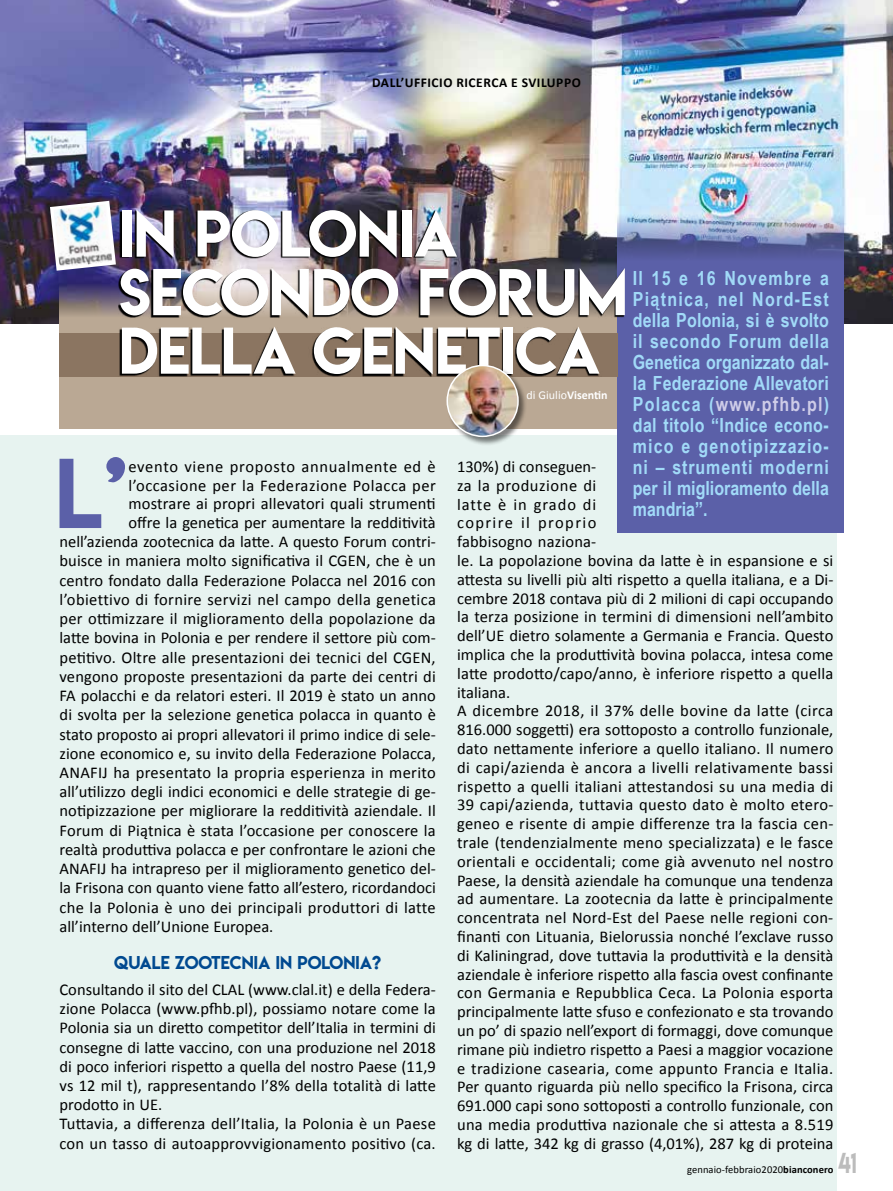
<style>
.page{position:relative;width:893px;height:1191px;background:#fff}
.page>*{position:absolute;margin:0;border:0;box-sizing:border-box;transform-origin:0 0}
.t1{font:87.9px "Lemon Milk";color:#5b60a8}
.t2{font:58.5px/58.5px "Lemon Milk";letter-spacing:-.005em;color:#fff}
.t3{font:25.5px "Lemon Milk";color:#bcbcbc;scale:.75 1}
.t4{font:700 19.5px/21px "Arial Narrow";color:#a1daf8;text-align:justify}
.t5{font:16.5px/18.8px "Calibri";letter-spacing:.005em;color:#000}
.t6{font:16.5px "Calibri";letter-spacing:.025em;color:#000}
.t7{font:16.5px "Calibri";letter-spacing:.03em;color:#000}
.t8{font:16.5px "Calibri";letter-spacing:.04em;color:#000}
.t9{font:16.5px "Lemon Milk";color:#004990}
.t10{font:700 13.5px "Calibri";letter-spacing:.04em;color:#000}
.t11{font:12px "Calibri";color:#fff}
.t12{font:10.5px "Calibri";letter-spacing:.01em;color:#000}
.s1{color:#cecce8}
.s2{font-weight:700}
</style>
<div class="page">
<div style="left:0;top:436px;width:837px;height:755px;background:#e7f3f0"></div>
<img style="left:0;top:0;width:391px;height:324px">
<img style="left:391px;top:0;width:502px;height:324px">
<div style="left:60px;top:265px;width:784px;height:163px;background:#baa894"></div>
<svg style="left:618px;top:204px;width:226px;height:329px;background:#6369ac"></svg>
<div style="left:60px;top:333px;width:558px;height:43px;background:#8b7561"></div>
<img style="left:118px;top:210px;width:506px;height:167px">
<div style="left:41px;top:193px;width:74px;height:79px;background:#000;opacity:.25"></div>
<svg style="left:50px;top:201px;width:66px;height:70px"></svg>
<img style="left:54px;top:204px;width:58px;height:63px">
<div style="left:446px;top:364px;width:82px;height:82px;background:#000;opacity:.5"></div>
<img style="left:447px;top:365px;width:71px;height:71px;border-radius:35px">
<div style="left:446px;top:365px;width:73px;height:72px;border:2px solid #fff;border-radius:50%"></div>
<p class="t10" style="left:372px;top:74px;width:210px">DALL’UFFICIO RICERCA E SVILUPPO</p>
<h2 class="t2" style="left:119px;top:204px;width:510px">IN POLONIA<br>SECONDO FORUM<br>DELLA GENETICA</h2>
<p class="t4" style="left:633px;top:266px;width:198px">Il 15 e 16 Novembre a Piątnica, nel Nord-Est della Polonia, si è svolto il secondo Forum della Genetica organizzato dal&shy;la Federazione Allevatori Polacca (<span class="s1">www.pfhb.pl</span>) dal titolo “Indice econo&shy;mico e genotipizzazio&shy;ni – strumenti moderni per il miglioramento della mandria”.</p>
<p class="t11" style="left:527px;top:388px;width:83px">di Giulio<span class="s2">Visentin</span></p>
<h1 class="t1" style="left:55px;top:431px;width:75px">L’</h1>
<p class="t8" style="left:128px;top:456px;width:309px">evento viene proposto annualmente ed è</p>
<p class="t5" style="left:457px;top:456px;width:378px">130%) di conseguen-<br>za la produzione di<br>latte è in grado di<br>coprire il proprio<br>fabbisogno naziona-<br>le. La popolazione bovina da latte è in espansione e si attesta su livelli più alti rispetto a quella italiana, e a Di&shy;cembre 2018 contava più di 2 milioni di capi occupando la terza posizione in termini di dimensioni nell’ambito dell’UE dietro solamente a Germania e Francia. Questo implica che la produttività bovina polacca, intesa come latte prodotto/capo/anno, è inferiore rispetto a quella italiana.<br>A dicembre 2018, il 37% delle bovine da latte (circa 816.000 soggetti) era sottoposto a controllo funzionale, dato nettamente inferiore a quello italiano. Il numero di capi/azienda è ancora a livelli relativamente bassi rispetto a quelli italiani attestandosi su una media di 39 capi/azienda, tuttavia questo dato è molto etero&shy;geneo e risente di ampie differenze tra la fascia cen&shy;trale (tendenzialmente meno specializzata) e le fasce orientali e occidentali; come già avvenuto nel nostro Paese, la densità aziendale ha comunque una tendenza ad aumentare. La zootecnia da latte è principalmente concentrata nel Nord-Est del Paese nelle regioni con&shy;finanti con Lituania, Bielorussia nonché l’exclave russo di Kaliningrad, dove tuttavia la produttività e la densità aziendale è inferiore rispetto alla fascia ovest confinante con Germania e Repubblica Ceca. La Polonia esporta principalmente latte sfuso e confezionato e sta trovando un po’ di spazio nell’export di formaggi, dove comunque rimane più indietro rispetto a Paesi a maggior vocazione e tradizione casearia, come appunto Francia e Italia.<br>Per quanto riguarda più nello specifico la Frisona, circa 691.000 capi sono sottoposti a controllo funzionale, con una media produttiva nazionale che si attesta a 8.519 kg di latte, 342 kg di grasso (4,01%), 287 kg di proteina</p>
<p class="t7" style="left:128px;top:475px;width:309px">l’occasione per la Federazione Polacca per</p>
<p class="t5" style="left:128px;top:493px;width:309px">mostrare ai propri allevatori quali strumenti</p>
<p class="t5" style="left:128px;top:512px;width:309px">offre la genetica per aumentare la redditività</p>
<p class="t5" style="left:60px;top:531px;width:378px">nell’azienda zootecnica da latte. A questo Forum contri-</p>
<p class="t5" style="left:60px;top:551px;width:378px">buisce in maniera molto significativa il CGEN, che è un</p>
<p class="t5" style="left:60px;top:570px;width:378px">centro fondato dalla Federazione Polacca nel 2016 con</p>
<p class="t6" style="left:60px;top:589px;width:378px">l’obiettivo di fornire servizi nel campo della genetica</p>
<p class="t5" style="left:60px;top:608px;width:378px">per ottimizzare il miglioramento della popolazione da</p>
<p class="t5" style="left:60px;top:628px;width:378px">latte bovina in Polonia e per rendere il settore più com-</p>
<p class="t5" style="left:60px;top:647px;width:378px">petitivo. Oltre alle presentazioni dei tecnici del CGEN,</p>
<p class="t5" style="left:60px;top:666px;width:378px">vengono proposte presentazioni da parte dei centri di</p>
<p class="t5" style="left:60px;top:685px;width:378px">FA polacchi e da relatori esteri. Il 2019 è stato un anno</p>
<p class="t5" style="left:60px;top:704px;width:378px">di svolta per la selezione genetica polacca in quanto è</p>
<p class="t5" style="left:60px;top:724px;width:378px">stato proposto ai propri allevatori il primo indice di sele-</p>
<p class="t5" style="left:60px;top:743px;width:378px">zione economico e, su invito della Federazione Polacca,</p>
<p class="t5" style="left:60px;top:762px;width:378px">ANAFIJ ha presentato la propria esperienza in merito</p>
<p class="t5" style="left:60px;top:781px;width:378px">all’utilizzo degli indici economici e delle strategie di ge-</p>
<p class="t5" style="left:60px;top:801px;width:378px">notipizzazione per migliorare la redditività aziendale. Il</p>
<p class="t5" style="left:60px;top:820px;width:378px">Forum di Piątnica è stata l’occasione per conoscere la</p>
<p class="t5" style="left:60px;top:839px;width:378px">realtà produttiva polacca e per confrontare le azioni che</p>
<p class="t5" style="left:60px;top:858px;width:378px">ANAFIJ ha intrapreso per il miglioramento genetico del-</p>
<p class="t5" style="left:60px;top:877px;width:378px">la Frisona con quanto viene fatto all’estero, ricordandoci</p>
<p class="t5" style="left:60px;top:897px;width:378px">che la Polonia è uno dei principali produttori di latte</p>
<p class="t5" style="left:60px;top:916px;width:215px">all’interno dell’Unione Europea.</p>
<p class="t9" style="left:114px;top:950px;width:268px">QUALE ZOOTECNIA IN POLONIA?</p>
<p class="t5" style="left:60px;top:979px;width:378px;line-height:19.2px">Consultando il sito del CLAL (www.clal.it) e della Federa&shy;zione Polacca (www.pfhb.pl), possiamo notare come la Polonia sia un diretto competitor dell’Italia in termini di consegne di latte vaccino, con una produzione nel 2018 di poco inferiori rispetto a quella del nostro Paese (11,9 vs 12 mil t), rappresentando l’8% della totalità di latte prodotto in UE.<br>Tuttavia, a differenza dell’Italia, la Polonia è un Paese con un tasso di autoapprovvigionamento positivo (ca.</p>
<h3 class="t3" style="left:838px;top:1144px;width:27px">41</h3>
<p class="t12" style="left:687px;top:1163px;width:148px">gennaio-febbraio2020<span class="s2">bianconero</span></p>
</div>
